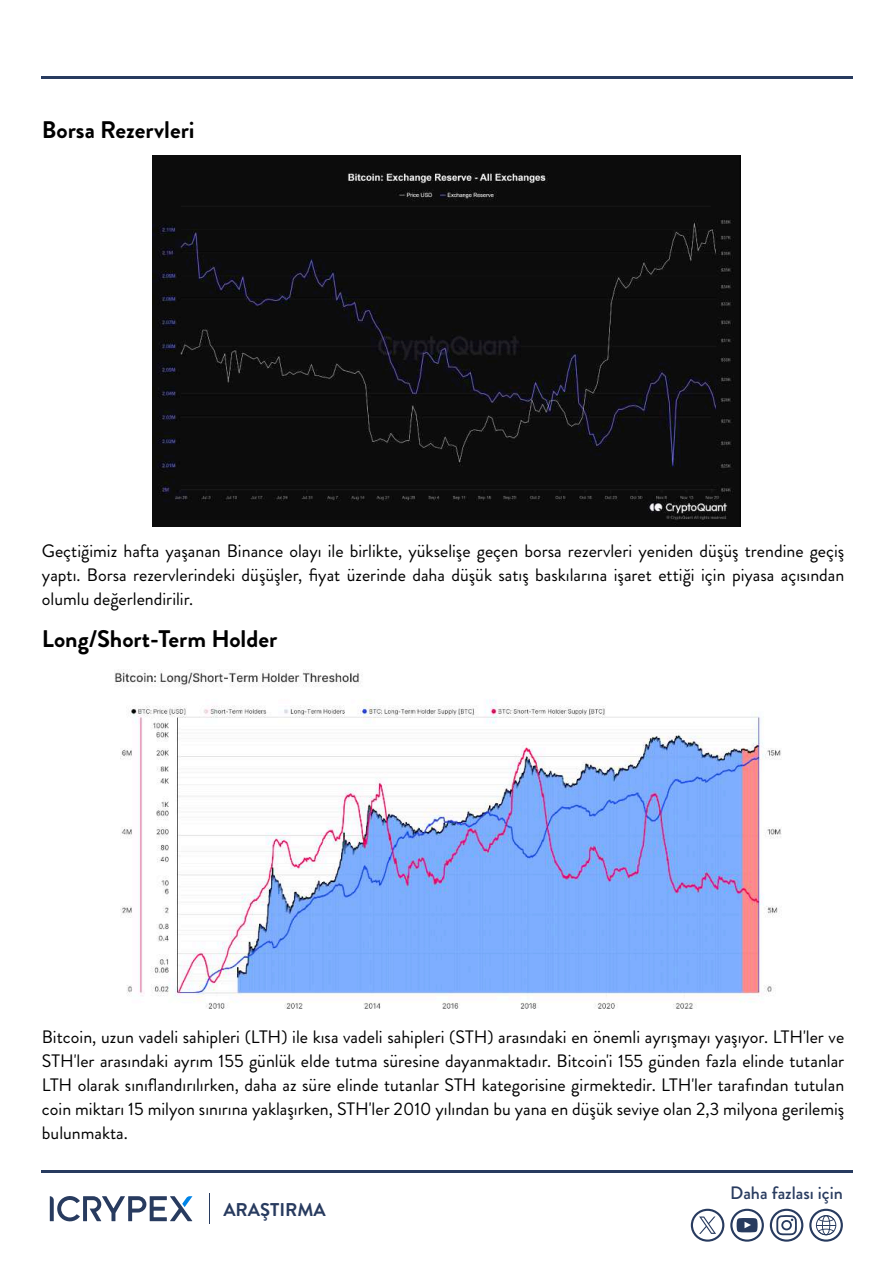
<style>
.page{position:relative;width:893px;height:1263px;background:#fff}
.page>*{position:absolute;margin:0;border:0;box-sizing:border-box;transform-origin:0 0}
.t1{font:700 24px "Brandon Grotesque";color:#000}
.t2{font:700 18.45px "Brandon Grotesque";color:#283b5f}
.t3{font:18px/24px "Brandon Grotesque";color:#000;text-align:justify}
.t4{font:500 18px "Brandon Grotesque";color:#283b5f}
</style>
<div class="page">
<hr style="left:41px;top:1170px;width:811px;height:2px;background:#283b5f">
<hr style="left:41px;top:76px;width:811px;height:2px;background:#283b5f">
<svg style="left:50px;top:1196px;width:142px;height:26px"></svg>
<hr style="left:209px;top:1193px;width:1px;height:31px;background:#283b5f">
<svg style="left:809px;top:1209px;width:34px;height:33px"></svg>
<svg style="left:770px;top:1209px;width:33px;height:33px"></svg>
<svg style="left:730px;top:1209px;width:34px;height:33px"></svg>
<svg style="left:691px;top:1209px;width:33px;height:33px"></svg>
<img style="left:152px;top:155px;width:589px;height:371px">
<img style="left:114px;top:669px;width:668px;height:340px">
<h1 class="t1" style="left:42px;top:113px;width:154px">Borsa Rezervleri</h1>
<p class="t3" style="left:42px;top:539px;width:804px">Geçtiğimiz hafta yaşanan Binance olayı ile birlikte, yükselişe geçen borsa rezervleri yeniden düşüş trendine geçiş yaptı. Borsa rezervlerindeki düşüşler, fiyat üzerinde daha düşük satış baskılarına işaret ettiği için piyasa açısından olumlu değerlendirilir.</p>
<h1 class="t1" style="left:42px;top:622px;width:237px">Long/Short-Term Holder</h1>
<p class="t3" style="left:42px;top:1025px;width:804px">Bitcoin, uzun vadeli sahipleri (LTH) ile kısa vadeli sahipleri (STH) arasındaki en önemli ayrışmayı yaşıyor. LTH'ler ve STH'ler arasındaki ayrım 155 günlük elde tutma süresine dayanmaktadır. Bitcoin'i 155 günden fazla elinde tutanlar LTH olarak sınıflandırılırken, daha az süre elinde tutanlar STH kategorisine girmektedir. LTH'ler tarafından tutulan coin miktarı 15 milyon sınırına yaklaşırken, STH'ler 2010 yılından bu yana en düşük seviye olan 2,3 milyona gerilemiş bulunmakta.</p>
<p class="t2" style="left:223px;top:1197px;width:104px">ARAŞTIRMA</p>
<p class="t4" style="left:730px;top:1181px;width:114px">Daha fazlası için</p>
</div>
